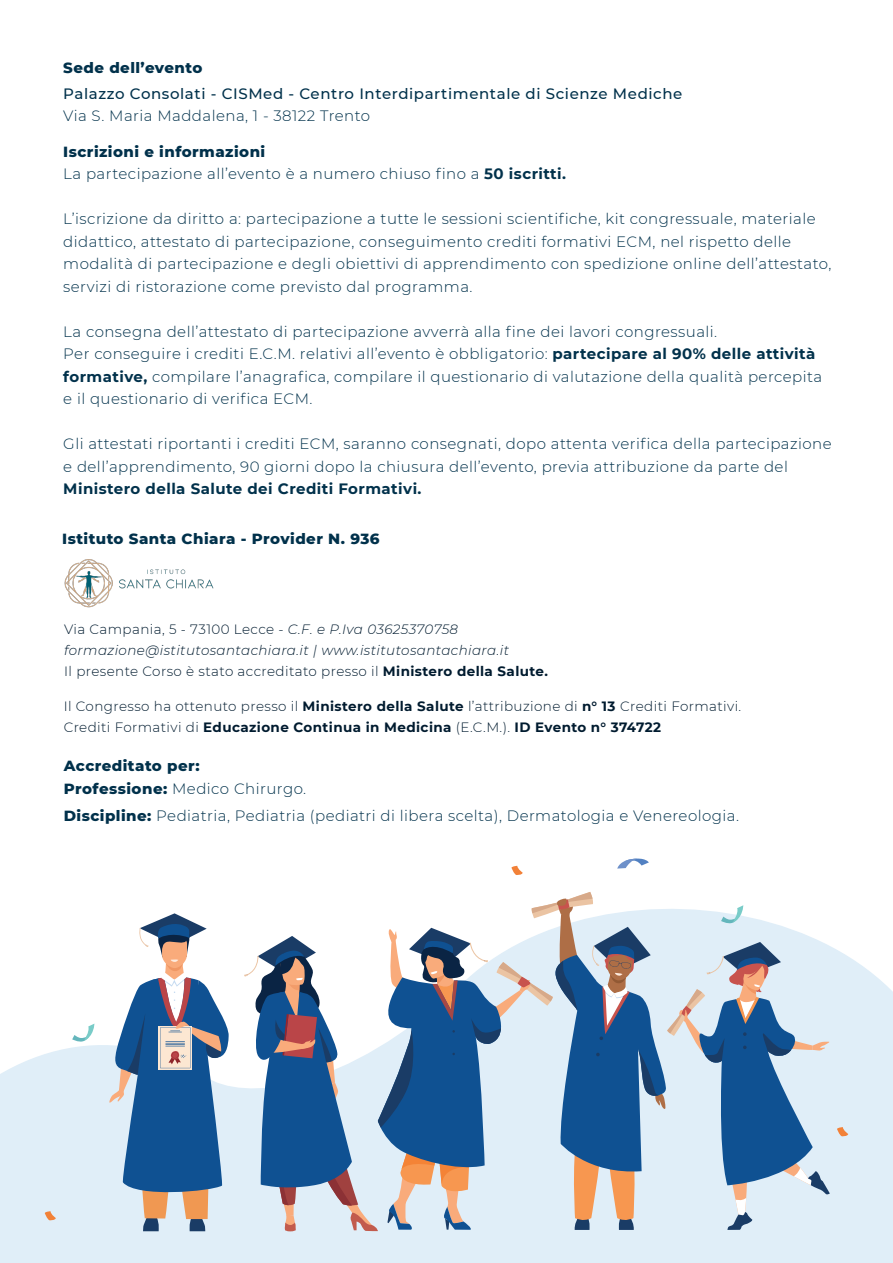
<style>
.page{position:relative;width:893px;height:1263px;background:#fff}
.page>*{position:absolute;margin:0;border:0;box-sizing:border-box;transform-origin:0 0}
.t1{font:300 15px/22.5px "Montserrat";letter-spacing:.03em;color:#01314b}
.t2{font:800 15px/22.5px "Montserrat";letter-spacing:.03em;color:#01314b}
.t3{font:500 15px "Montserrat";letter-spacing:.04em;color:#01314b}
.t4{font:700 15px "Montserrat";letter-spacing:.03em;color:#01314b}
.t5{font:italic 300 13.5px/21px "Montserrat";letter-spacing:.03em;color:#001b2f}
.t6{font:300 13.5px/21px "Montserrat";letter-spacing:.03em;color:#001b2f}
.s1{font-weight:800}
.s2{font-weight:700}
.s3{font-style:normal}
.s4{font-weight:700;font-style:normal}
.s5{font-weight:300}
</style>
<div class="page">
<img style="left:64px;top:559px;width:150px;height:49px">
<svg style="left:0;top:865px;width:893px;height:398px;fill:#e0eef8"></svg>
<svg style="left:109px;top:913px;width:120px;height:318px"></svg>
<svg style="left:244px;top:892px;width:586px;height:339px"></svg>
<svg style="left:72px;top:1023px;width:22px;height:19px"></svg>
<svg style="left:617px;top:858px;width:32px;height:10px"></svg>
<svg style="left:511px;top:866px;width:12px;height:9px"></svg>
<svg style="left:837px;top:1127px;width:11px;height:10px"></svg>
<svg style="left:45px;top:1211px;width:11px;height:10px"></svg>
<p class="t2" style="left:63px;top:56px;width:141px">Sede dell’evento</p>
<p class="t3" style="left:63px;top:83px;width:621px">Palazzo Consolati - CISMed - Centro Interdipartimentale di Scienze Mediche</p>
<p class="t1" style="left:63px;top:104px;width:308px">Via S. Maria Maddalena, 1 - 38122 Trento</p>
<p class="t1" style="left:63px;top:140px;width:504px"><span class="s1">Iscrizioni e informazioni<br></span>La partecipazione all’evento è a numero chiuso fino a <span class="s2">50 iscritti.</span></p>
<p class="t1" style="left:63px;top:207px;width:769px">L’iscrizione da diritto a: partecipazione a tutte le sessioni scientifiche, kit congressuale, materiale didattico, attestato di partecipazione, conseguimento crediti formativi ECM, nel rispetto delle modalità di partecipazione e degli obiettivi di apprendimento con spedizione online dell’attestato, servizi di ristorazione come previsto dal programma.</p>
<p class="t1" style="left:63px;top:320px;width:760px">La consegna dell’attestato di partecipazione avverrà alla fine dei lavori congressuali.<br>Per conseguire i crediti E.C.M. relativi all’evento è obbligatorio: <span class="s2">partecipare al 90% delle attività formative,</span> compilare l’anagrafica, compilare il questionario di valutazione della qualità percepita e il questionario di verifica ECM.</p>
<p class="t1" style="left:63px;top:432px;width:770px">Gli attestati riportanti i crediti ECM, saranno consegnati, dopo attenta verifica della partecipazione e dell’apprendimento, 90 giorni dopo la chiusura dell’evento, previa attribuzione da parte del</p>
<p class="t4" style="left:63px;top:478px;width:360px">Ministero della Salute dei Crediti Formativi.</p>
<p class="t2" style="left:62px;top:527px;width:319px">Istituto Santa Chiara - Provider N. 936</p>
<p class="t5" style="left:64px;top:618px;width:485px"><span class="s3">Via Campania, 5 - 73100 Lecce -</span> C.F. e P.Iva 03625370758 formazione@istitutosantachiara.it | www.istitutosantachiara.it<br><span class="s3">Il presente Corso è stato accreditato presso il</span> <span class="s4">Ministero della Salute.</span></p>
<p class="t6" style="left:64px;top:696px;width:679px">Il Congresso ha ottenuto presso il <span class="s2">Ministero della Salute</span> l’attribuzione di <span class="s2">n° 13</span> Crediti Formativi.<br>Crediti Formativi di <span class="s2">Educazione Continua in Medicina</span> (E.C.M.). <span class="s2">ID Evento n° 374722</span></p>
<p class="t2" style="left:64px;top:754px;width:244px">Accreditato per:<br>Professione: <span class="s5">Medico Chirurgo.</span></p>
<p class="t1" style="left:64px;top:803px;width:677px"><span class="s1">Discipline:</span> Pediatria, Pediatria (pediatri di libera scelta), Dermatologia e Venereologia.</p>
</div>
